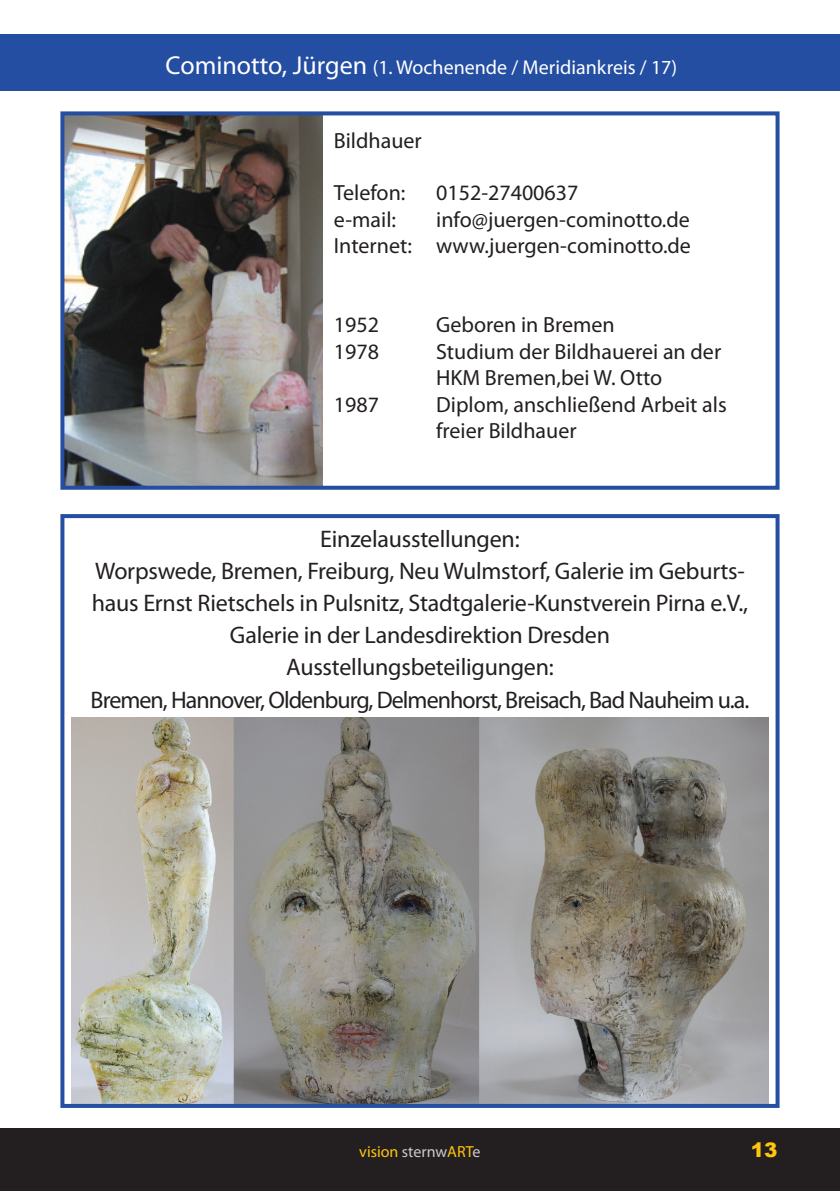
<style>
.page{position:relative;width:840px;height:1191px;background:#fff}
.page>*{position:absolute;margin:0;border:0;box-sizing:border-box;transform-origin:0 0}
.t1{font:24px/32px "Albertus";letter-spacing:-.01em;color:#231f20;text-align:center}
.t2{font:22px/26.4px "Albertus";color:#231f20}
.t3{font:500 20px "Albertus";color:#fff}
.t4{font:900 20px "Arial";color:#fec70c}
.t5{font:16px "Albertus";color:#fec70c}
.s1{font-size:26px}
.s2{color:#cdc9c8}
</style>
<div class="page">
<div style="left:0;top:34px;width:839px;height:57px;background:#244ea1"></div>
<div style="left:0;top:1128px;width:839px;height:63px;background:#231f20"></div>
<img style="left:72px;top:717px;width:696px;height:386px">
<img style="left:65px;top:116px;width:257px;height:369px">
<div style="left:406px;top:241px;width:7px;height:7px;border:4px solid #fff;border-radius:50%"></div>
<div style="left:406px;top:249px;width:7px;height:6px;border:4px solid #fff;border-radius:50%"></div>
<div style="left:60px;top:111px;width:719px;height:379px;border:4px solid #244ea1"></div>
<div style="left:60px;top:514px;width:719px;height:594px;border:4px solid #244ea1"></div>
<p class="t3" style="left:165px;top:55px;width:513px"><span class="s1">Cominotto, Jürgen</span> (1. Wochenende / Meridiankreis / 17)</p>
<p class="t2" style="left:333px;top:127px;width:89px">Bildhauer</p>
<p class="t2" style="left:333px;top:179px;width:73px">Telefon:</p>
<p class="t2" style="left:436px;top:179px;width:144px">0152-27400637</p>
<p class="t2" style="left:333px;top:206px;width:64px">e-mail:</p>
<p class="t2" style="left:333px;top:206px;width:358px;text-align:right">info@juergen-cominotto.de<br>Internet: www.juergen-cominotto.de</p>
<p class="t2" style="left:333px;top:311px;width:47px">1952</p>
<p class="t2" style="left:436px;top:311px;width:180px">Geboren in Bremen</p>
<p class="t2" style="left:333px;top:338px;width:47px">1978</p>
<p class="t2" style="left:436px;top:338px;width:286px">Studium der Bildhauerei an der<br>HKM Bremen,bei W. Otto</p>
<p class="t2" style="left:333px;top:391px;width:47px">1987</p>
<p class="t2" style="left:436px;top:391px;width:292px">Diplom, anschließend Arbeit als freier Bildhauer</p>
<p class="t1" style="left:91px;top:523px;width:660px">Einzelausstellungen:<br>Worpswede, Bremen, Freiburg, Neu Wulmstorf, Galerie im Geburts&shy;haus Ernst Rietschels in Pulsnitz, Stadtgalerie-Kunstverein Pirna e.V., Galerie in der Landesdirektion Dresden<br>Ausstellungsbeteiligungen:<br>Bremen, Hannover, Oldenburg, Delmenhorst, Breisach, Bad Nauheim u.a.</p>
<p class="t5" style="left:359px;top:1141px;width:123px">vision <span class="s2">sternw</span>ART<span class="s2">e</span></p>
<p class="t4" style="left:750px;top:1135px;width:28px">13</p>
</div>
